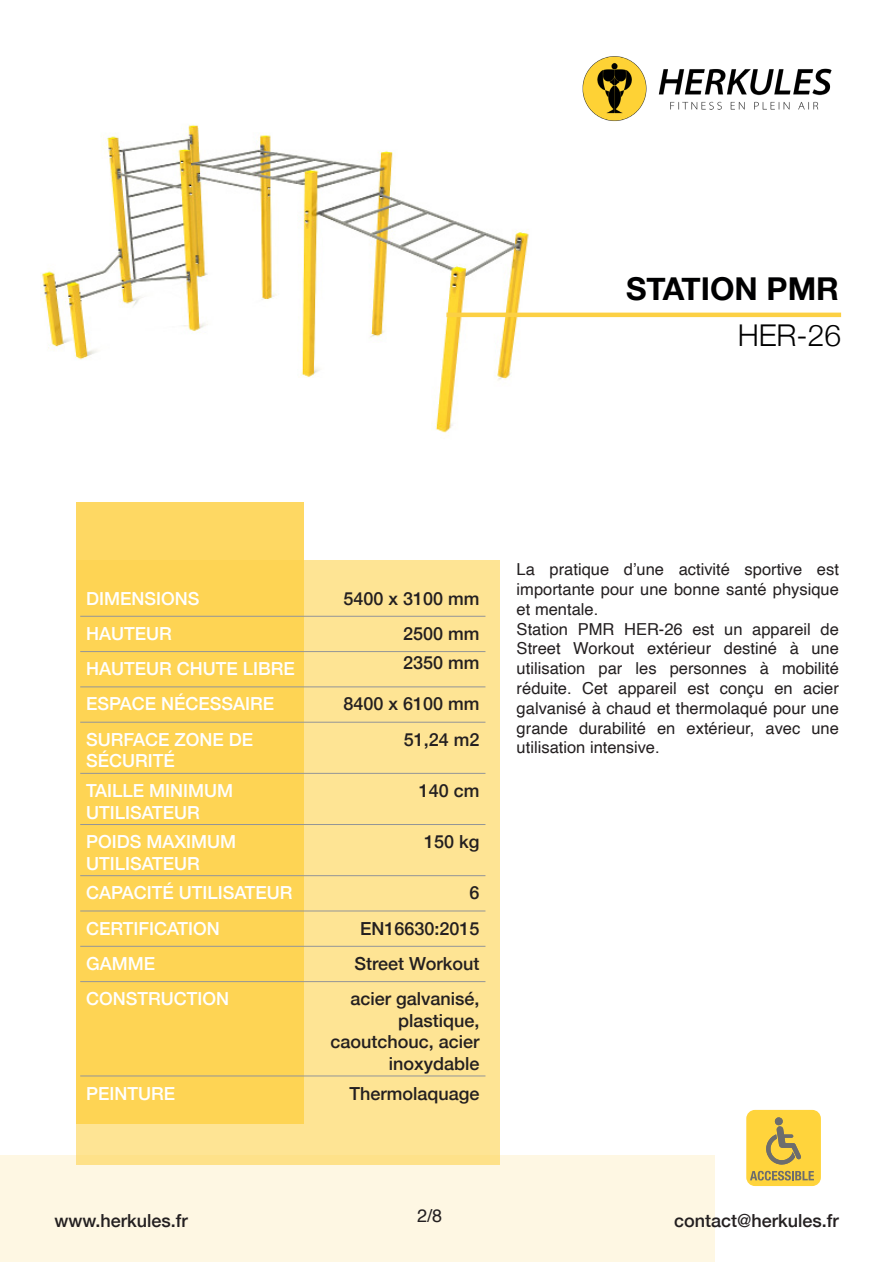
<style>
.page{position:relative;width:893px;height:1263px;background:#fff}
.page>*{position:absolute;margin:0;border:0;box-sizing:border-box;transform-origin:0 0}
.t1{font:700 31.5px "Helvetica Neue";color:#000001}
.t2{font:300 30px "Helvetica Neue";color:#000001}
.t3{font:500 18px/21.6px "Helvetica Neue";color:#231f20;text-align:right}
.t4{font:500 18px/21.6px "Helvetica Neue";color:#fff}
.t5{font:18px "Helvetica";color:#231f20}
.t6{font:16.5px/19.8px "Helvetica";color:#231f20;text-align:justify}
</style>
<div class="page">
<div style="left:0;top:1156px;width:715px;height:106px;background:#fef7e3"></div>
<img style="left:41px;top:124px;width:499px;height:312px">
<img style="left:582px;top:56px;width:250px;height:65px">
<div style="left:77px;top:561px;width:423px;height:604px;background:#fee494"></div>
<div style="left:77px;top:502px;width:227px;height:622px;background:linear-gradient(to right,#fed456,#fed456)"></div>
<hr style="left:80px;top:616px;width:229px;height:1px;background:#939598">
<hr style="left:309px;top:616px;width:176px;height:1px;background:#939598">
<hr style="left:80px;top:651px;width:229px;height:1px;background:#939598">
<hr style="left:309px;top:651px;width:176px;height:1px;background:#939598">
<hr style="left:80px;top:686px;width:229px;height:1px;background:#939598">
<hr style="left:309px;top:686px;width:176px;height:1px;background:#939598">
<hr style="left:80px;top:722px;width:229px;height:1px;background:#939598">
<hr style="left:309px;top:722px;width:176px;height:1px;background:#939598">
<hr style="left:80px;top:773px;width:229px;height:1px;background:#939598">
<hr style="left:309px;top:773px;width:176px;height:1px;background:#939598">
<hr style="left:80px;top:824px;width:229px;height:1px;background:#939598">
<hr style="left:309px;top:824px;width:176px;height:1px;background:#939598">
<hr style="left:80px;top:875px;width:229px;height:1px;background:#939598">
<hr style="left:309px;top:875px;width:176px;height:1px;background:#939598">
<hr style="left:80px;top:910px;width:229px;height:1px;background:#939598">
<hr style="left:309px;top:910px;width:176px;height:1px;background:#939598">
<hr style="left:80px;top:946px;width:229px;height:1px;background:#939598">
<hr style="left:309px;top:946px;width:176px;height:1px;background:#939598">
<hr style="left:80px;top:981px;width:229px;height:1px;background:#939598">
<hr style="left:309px;top:981px;width:176px;height:1px;background:#939598">
<hr style="left:80px;top:1075px;width:229px;height:1px;background:#939598">
<hr style="left:309px;top:1075px;width:176px;height:1px;background:#939598">
<hr style="left:446px;top:313px;width:395px;height:4px;background:#fcd044">
<div style="left:746px;top:1110px;width:75px;height:76px;background:#ffd43c;border-radius:9px"></div>
<svg style="left:766px;top:1117px;width:35px;height:47px"></svg>
<svg style="left:750px;top:1171px;width:64px;height:9px"></svg>
<p class="t1" style="left:626px;top:264px;width:214px">STATION PMR</p>
<p class="t2" style="left:738px;top:311px;width:105px">HER-26</p>
<p class="t4" style="left:86px;top:586px;width:115px">DIMENSIONS</p>
<p class="t3" style="left:343px;top:586px;width:138px">5400 x 3100 mm</p>
<p class="t4" style="left:86px;top:621px;width:87px">HAUTEUR</p>
<p class="t3" style="left:403px;top:621px;width:78px">2500 mm</p>
<p class="t4" style="left:86px;top:656px;width:210px">HAUTEUR CHUTE LIBRE</p>
<p class="t3" style="left:403px;top:650px;width:78px">2350 mm</p>
<p class="t4" style="left:86px;top:692px;width:190px">ESPACE NÉCESSAIRE</p>
<p class="t3" style="left:343px;top:692px;width:138px">8400 x 6100 mm</p>
<p class="t4" style="left:86px;top:727px;width:169px">SURFACE ZONE DE<br>SÉCURITÉ</p>
<p class="t3" style="left:404px;top:727px;width:77px">51,24 m2</p>
<p class="t4" style="left:86px;top:778px;width:149px">TAILLE MINIMUM<br>UTILISATEUR</p>
<p class="t3" style="left:419px;top:778px;width:62px">140 cm</p>
<p class="t4" style="left:86px;top:829px;width:152px">POIDS MAXIMUM<br>UTILISATEUR</p>
<p class="t3" style="left:424px;top:829px;width:57px">150 kg</p>
<p class="t4" style="left:86px;top:880px;width:208px">CAPACITÉ UTILISATEUR</p>
<p class="t3" style="left:469px;top:880px;width:12px">6</p>
<p class="t4" style="left:86px;top:916px;width:135px">CERTIFICATION</p>
<p class="t3" style="left:360px;top:916px;width:121px">EN16630:2015</p>
<p class="t4" style="left:86px;top:951px;width:71px">GAMME</p>
<p class="t3" style="left:354px;top:951px;width:127px">Street Workout</p>
<p class="t4" style="left:86px;top:986px;width:145px">CONSTRUCTION</p>
<p class="t3" style="left:330px;top:986px;width:151px">acier galvanisé, plastique, caoutchouc, acier inoxydable</p>
<p class="t4" style="left:86px;top:1081px;width:91px">PEINTURE</p>
<p class="t3" style="left:349px;top:1081px;width:132px">Thermolaquage</p>
<p class="t6" style="left:517px;top:560px;width:324px">La pratique d’une activité sportive est importante pour une bonne santé physique et mentale.</p>
<p class="t6" style="left:517px;top:619px;width:324px">Station PMR HER-26 est un appareil de Street Workout extérieur destiné à une utilisation par les personnes à mobilité réduite. Cet appareil est conçu en acier galvanisé à chaud et thermolaqué pour une grande durabilité en extérieur, avec une utilisation intensive.</p>
<p class="t3" style="left:54px;top:1208px;width:135px">www.herkules.fr</p>
<p class="t5" style="left:417px;top:1202px;width:27px">2/8</p>
<p class="t3" style="left:674px;top:1208px;width:166px">contact@herkules.fr</p>
</div>
